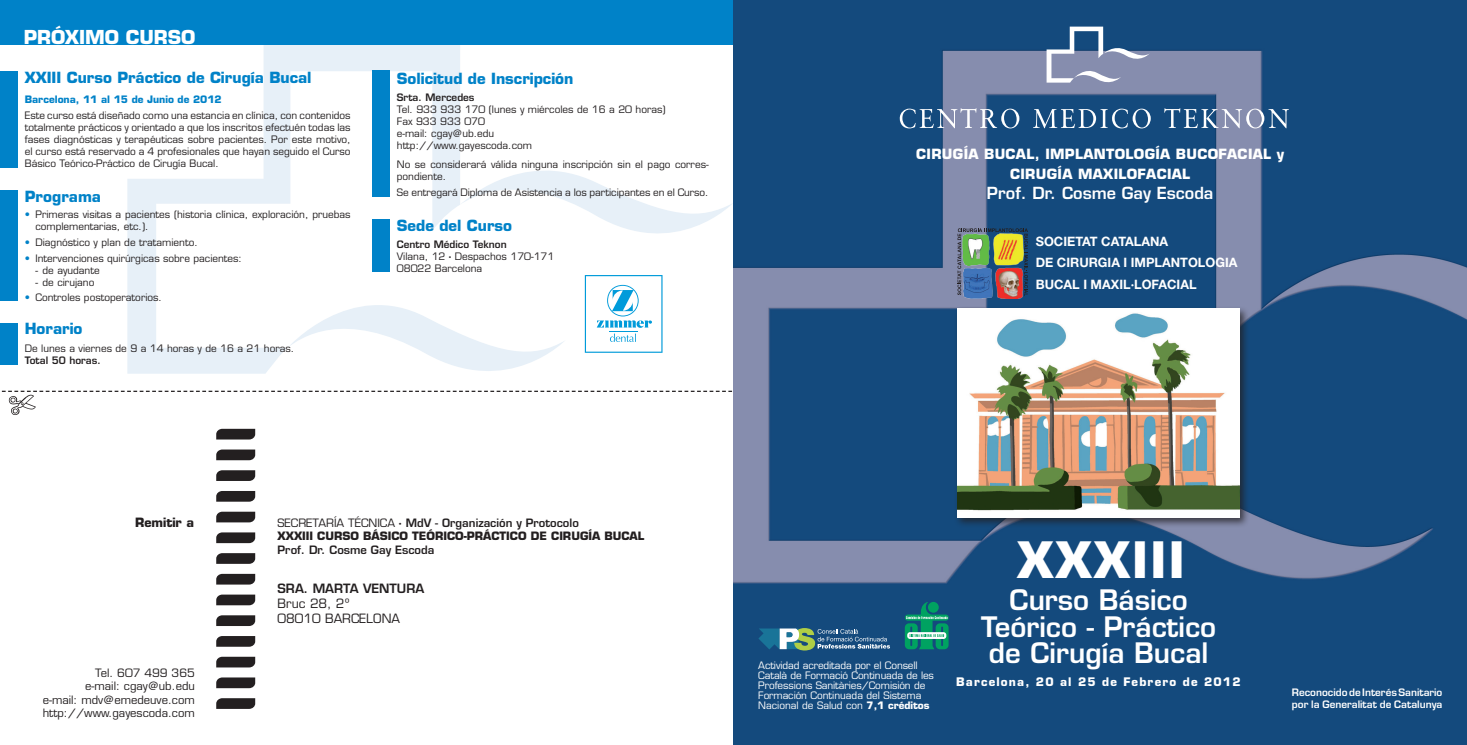
<style>
.page{position:relative;width:1467px;height:745px;background:#fff}
.page>*{position:absolute;margin:0;border:0;box-sizing:border-box;transform-origin:0 0}
.t1{font:700 48.88px "Eurostile";letter-spacing:.05em;color:#fff}
.t2{font:600 27.5px "Eurostile";color:#fff}
.t3{font:700 18.75px "Eurostile";color:#fff}
.t4{font:600 16.25px "Eurostile";color:#fff}
.t5{font:700 15px "Eurostile";color:#0082c8}
.t6{font:700 13.75px "Eurostile";letter-spacing:.025em;color:#fff}
.t7{font:700 13px/21.9px "Helvetica Neue";color:#fff}
.t8{font:12.5px "Eurostile";color:#231f20}
.t9{font:600 12.5px "Eurostile";color:#231f20}
.t10{font:700 12.5px "Eurostile";color:#231f20}
.t11{font:700 11.5px "Eurostile";letter-spacing:.1em;color:#fff}
.t12{font:11.25px "Eurostile";color:#231f20}
.t13{font:600 11.25px "Eurostile";color:#231f20}
.t14{font:700 11.25px "Eurostile";color:#231f20}
.t15{font:10px/12px "Eurostile";color:#231f20}
.t16{font:10px/10px "Eurostile";letter-spacing:-.01em;color:#fff}
.t17{font:600 10px/12px "Eurostile";color:#fff}
.t18{font:600 10px "Eurostile";color:#231f20}
.t19{font:700 10px "Eurostile";color:#0082c8}
.s1{color:#0082c8}
.s2{font-weight:700;font-stretch:condensed}
.s3{font-weight:400}
.s4{font-weight:700}
</style>
<div class="page">
<svg style="left:127px;top:44px;width:333px;height:231px"></svg>
<svg style="left:462px;top:170px;width:270px;height:64px"></svg>
<div style="left:0;top:0;width:733px;height:44px;background:#0082c8"></div>
<img style="left:733px;top:0;width:734px;height:744px">
<svg style="left:216px;top:428px;width:39px;height:11px"></svg>
<svg style="left:216px;top:449px;width:39px;height:11px"></svg>
<svg style="left:216px;top:470px;width:39px;height:10px"></svg>
<svg style="left:216px;top:491px;width:39px;height:10px"></svg>
<svg style="left:216px;top:511px;width:39px;height:11px"></svg>
<svg style="left:216px;top:532px;width:39px;height:10px"></svg>
<svg style="left:216px;top:553px;width:39px;height:10px"></svg>
<svg style="left:216px;top:573px;width:39px;height:11px"></svg>
<svg style="left:216px;top:594px;width:39px;height:11px"></svg>
<svg style="left:216px;top:615px;width:39px;height:10px"></svg>
<svg style="left:216px;top:636px;width:39px;height:10px"></svg>
<svg style="left:216px;top:656px;width:39px;height:11px"></svg>
<svg style="left:216px;top:677px;width:39px;height:10px"></svg>
<svg style="left:216px;top:698px;width:39px;height:10px"></svg>
<svg style="left:0;top:275px;width:732px;height:140px"></svg>
<div style="left:954px;top:305px;width:296px;height:223px;background:#231f20;opacity:.75"></div>
<div style="left:957px;top:308px;width:283px;height:210px;background:#fff"></div>
<img style="left:957px;top:313px;width:283px;height:198px">
<svg style="left:1047px;top:27px;width:103px;height:60px;background:#7388aa"></svg>
<svg style="left:900px;top:108px;width:389px;height:20px;background:#5a7ca1"></svg>
<div style="left:0;top:71px;width:18px;height:96px;background:#0082c8"></div>
<div style="left:0;top:190px;width:18px;height:111px;background:#0082c8"></div>
<div style="left:0;top:323px;width:18px;height:41px;background:#0082c8"></div>
<div style="left:372px;top:219px;width:18px;height:53px;background:#0082c8"></div>
<div style="left:372px;top:71px;width:18px;height:126px;background:#0082c8"></div>
<svg style="left:957px;top:228px;width:71px;height:68px"></svg>
<img style="left:961px;top:232px;width:63px;height:66px">
<svg style="left:905px;top:601px;width:44px;height:47px;background:#278f7f"></svg>
<svg style="left:758px;top:627px;width:132px;height:23px;background:#4f7e94"></svg>
<p class="t3" style="left:24px;top:26px;width:173px">PRÓXIMO CURSO</p>
<p class="t5" style="left:25px;top:68px;width:288px">XXIII Curso Práctico de Cirugía Bucal</p>
<p class="t5" style="left:397px;top:69px;width:178px">Solicitud de Inscripción</p>
<p class="t19" style="left:25px;top:93px;width:199px">Barcelona, 11 al 15 de Junio de 2012</p>
<p class="t18" style="left:397px;top:91px;width:79px">Srta. Mercedes</p>
<p class="t15" style="left:397px;top:104px;width:270px">Tel. 933 933 170 (lunes y miércoles de 16 a 20 horas)</p>
<p class="t15" style="left:397px;top:116px;width:90px">Fax 933 933 070</p>
<p class="t15" style="left:397px;top:128px;width:99px">e-mail: cgay@ub.edu</p>
<p class="t15" style="left:397px;top:140px;width:137px">http://www.gayescoda.com</p>
<p class="t15" style="left:397px;top:159px;width:313px">No se considerará válida ninguna inscripción sin el pago corres&shy;pondiente.</p>
<p class="t15" style="left:397px;top:186px;width:313px">Se entregará Diploma de Asistencia a los participantes en el Curso.</p>
<p class="t15" style="left:25px;top:109px;width:327px;text-align:justify">Este curso está diseñado como una estancia en clínica, con contenidos totalmente prácticos y orientado a que los inscritos efectuén todas las fases diagnósticas y terapéuticas sobre pacientes. Por este motivo, el curso está reservado a 4 profesionales que hayan seguido el Curso Básico Teórico-Práctico de Cirugía Bucal.</p>
<p class="t5" style="left:25px;top:187px;width:78px">Programa</p>
<p class="t15" style="left:35px;top:209px;width:317px;text-indent:-11px"><span class="s1">•</span> Primeras visitas a pacientes (historia clínica, exploración, pruebas complementarias, etc.).</p>
<p class="t15" style="left:25px;top:236px;width:175px"><span class="s1">•</span> Diagnóstico y plan de tratamiento.</p>
<p class="t15" style="left:25px;top:252px;width:219px"><span class="s1">•</span> Intervenciones quirúrgicas sobre pacientes:</p>
<p class="t15" style="left:35px;top:264px;width:66px">- de ayudante</p>
<p class="t15" style="left:35px;top:276px;width:60px">- de cirujano</p>
<p class="t15" style="left:25px;top:291px;width:139px"><span class="s1">•</span> Controles postoperatorios.</p>
<p class="t5" style="left:25px;top:319px;width:59px">Horario</p>
<p class="t15" style="left:25px;top:342px;width:271px">De lunes a viernes de 9 a 14 horas y de 16 a 21 horas.</p>
<p class="t18" style="left:25px;top:353px;width:78px">Total 50 horas.</p>
<p class="t5" style="left:397px;top:216px;width:117px">Sede del Curso</p>
<p class="t18" style="left:397px;top:238px;width:111px">Centro Médico Teknon</p>
<p class="t15" style="left:397px;top:250px;width:159px">Vilana, 12 <span class="s2">·</span> Despachos 170-171</p>
<p class="t15" style="left:397px;top:262px;width:87px">08022 Barcelona</p>
<p class="t6" style="left:916px;top:146px;width:369px">CIRUGÍA BUCAL, IMPLANTOLOGÍA BUCOFACIAL y</p>
<p class="t6" style="left:1010px;top:166px;width:182px">CIRUGÍA MAXILOFACIAL</p>
<p class="t4" style="left:987px;top:183px;width:228px">Prof. Dr. Cosme Gay Escoda</p>
<p class="t7" style="left:1036px;top:229px;width:134px">SOCIETAT CATALANA</p>
<p class="t7" style="left:1036px;top:251px;width:203px">DE CIRURGIA I IMPLANTOLOGIA<br>BUCAL I MAXIL·LOFACIAL</p>
<p class="t10" style="left:135px;top:514px;width:60px">Remitir a</p>
<p class="t12" style="left:95px;top:665px;width:101px">Tel. 607 499 365</p>
<p class="t12" style="left:85px;top:679px;width:111px">e-mail: cgay@ub.edu</p>
<p class="t12" style="left:43px;top:692px;width:154px">e-mail: mdv@emedeuve.com</p>
<p class="t12" style="left:43px;top:706px;width:154px">http://www.gayescoda.com</p>
<p class="t13" style="left:278px;top:515px;width:303px"><span class="s3">SECRETARÍA TÉCNICA</span> <span class="s2">·</span> MdV - Organización y Protocolo</p>
<p class="t14" style="left:278px;top:529px;width:368px">XXXIII CURSO BÁSICO TEÓRICO-PRÁCTICO DE CIRUGÍA BUCAL</p>
<p class="t13" style="left:278px;top:542px;width:158px">Prof. Dr. Cosme Gay Escoda</p>
<p class="t9" style="left:278px;top:580px;width:148px">SRA. MARTA VENTURA</p>
<p class="t8" style="left:278px;top:595px;width:74px">Bruc 28, 2º</p>
<p class="t8" style="left:278px;top:610px;width:124px">08010 BARCELONA</p>
<p class="t16" style="left:758px;top:660px;width:177px">Actividad acreditada por el Consell Català de Formació Continuada de les Professions Sanitàries/Comisión de Formación Continuada del Sistema Nacional de Salud con <span class="s4">7,1 créditos</span></p>
<p class="t1" style="left:1018px;top:529px;width:169px">XXXIII</p>
<p class="t2" style="left:1009px;top:582px;width:180px">Curso Básico</p>
<p class="t2" style="left:981px;top:609px;width:237px">Teórico - Práctico</p>
<p class="t2" style="left:989px;top:635px;width:221px">de Cirugía Bucal</p>
<p class="t11" style="left:956px;top:674px;width:286px">Barcelona, 20 al 25 de Febrero de 2012</p>
<p class="t17" style="left:1292px;top:686px;width:152px">Reconocido de Interés Sanitario por la Generalitat de Catalunya</p>
</div>
